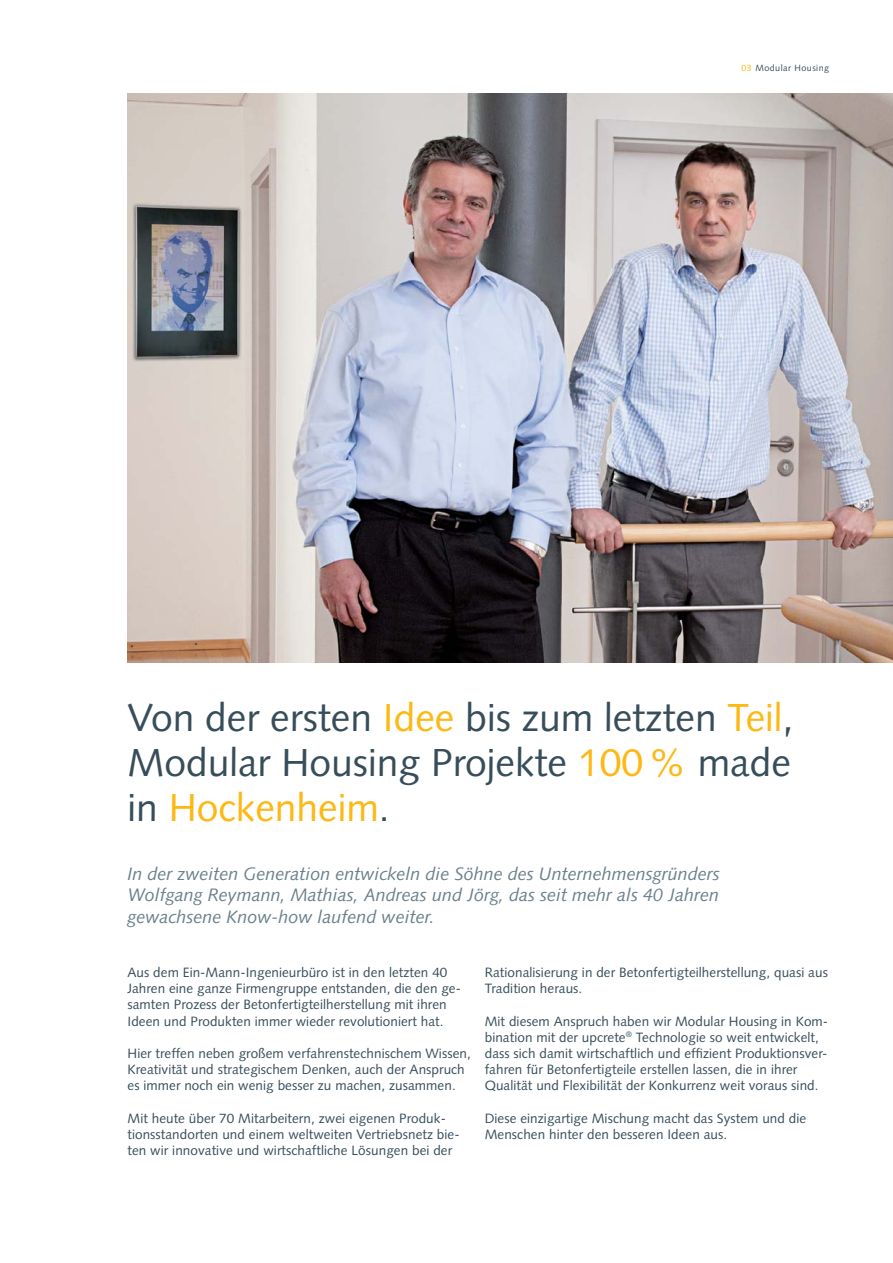
<style>
.page{position:relative;width:893px;height:1263px;background:#fff}
.page>*{position:absolute;margin:0;border:0;box-sizing:border-box;transform-origin:0 0}
.t1{font:39px/45px "Syntax LT Std";color:#374e5a;text-align:justify}
.t2{font:italic 18px/21.6px "Syntax LT Std";color:#697f8b;text-align:justify}
.t3{font:13.5px/16.2px "Syntax LT Std";letter-spacing:.005em;color:#374e5a}
.t4{font:9px "Syntax LT Std";letter-spacing:.05em;color:#374e5a}
.s1{color:#fdb813}
</style>
<div class="page">
<img style="left:128px;top:94px;width:765px;height:568px">
<p class="t4" style="left:741px;top:64px;width:89px"><span class="s1">03</span> Modular Housing</p>
<h1 class="t1" style="left:128px;top:698px;width:667px">Von der ersten <span class="s1">Idee</span> bis zum letzten <span class="s1">Teil</span>, Modular Housing Projekte <span class="s1">100 %</span> made in <span class="s1">Hockenheim</span>.</h1>
<h2 class="t2" style="left:128px;top:864px;width:594px">In der zweiten Generation entwickeln die Söhne des Unternehmensgründers Wolfgang Reymann, Mathias, Andreas und Jörg, das seit mehr als 40 Jahren gewachsene Know-how laufend weiter.</h2>
<p class="t3" style="left:128px;top:965px;width:335px">Aus dem Ein-Mann-Ingenieurbüro ist in den letzten 40<br>Jahren eine ganze Firmengruppe entstanden, die den ge&shy;samten Prozess der Betonfertigteilherstellung mit ihren Ideen und Produkten immer wieder revolutioniert hat.</p>
<p class="t3" style="left:128px;top:1046px;width:345px">Hier treffen neben großem verfahrenstechnischem Wissen,<br>Kreativität und strategischem Denken, auch der Anspruch es immer noch ein wenig besser zu machen, zusammen.</p>
<p class="t3" style="left:128px;top:1111px;width:334px">Mit heute über 70 Mitarbeitern, zwei eigenen Produk&shy;tionsstandorten und einem weltweiten Vertriebsnetz bie&shy;ten wir innovative und wirtschaftliche Lösungen bei der</p>
<p class="t3" style="left:485px;top:965px;width:345px">Rationalisierung in der Betonfertigteilherstellung, quasi aus<br>Tradition heraus.</p>
<p class="t3" style="left:485px;top:1014px;width:345px">Mit diesem Anspruch haben wir Modular Housing in Kom&shy;bination mit der upcrete<sup>®</sup> Technologie so weit entwickelt, dass sich damit wirtschaftlich und effizient Produktionsver&shy;fahren für Betonfertigteile erstellen lassen, die in ihrer Qualität und Flexibilität der Konkurrenz weit voraus sind.</p>
<p class="t3" style="left:485px;top:1111px;width:323px">Diese einzigartige Mischung macht das System und die<br>Menschen hinter den besseren Ideen aus.</p>
</div>
